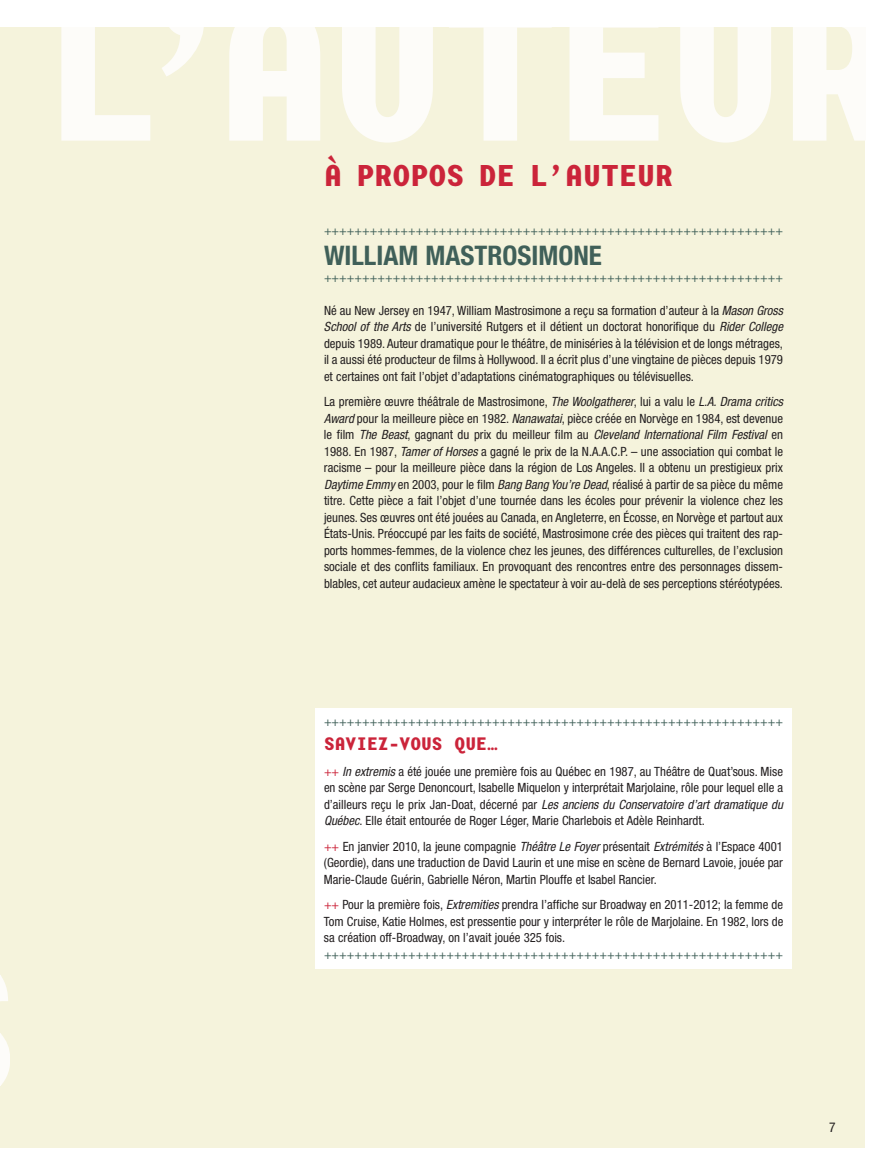
<style>
.page{position:relative;width:891px;height:1175px;background:#fff}
.page>*{position:absolute;margin:0;border:0;box-sizing:border-box;transform-origin:0 0}
.t1{font:700 30px "Base Mono Wide";color:#cb243a}
.t2{font:700 condensed 27px "Helvetica Neue";color:#406059}
.t3{font:700 18px "Base Mono Wide";color:#cb243a}
.t4{font:condensed 13.5px "Helvetica Neue";color:#231f20}
.t5{font:condensed 12.75px/16.5px "Helvetica Neue";color:#231f20}
.t6{font:condensed 12.75px "Helvetica Neue";color:#406059}
.s1{font-style:italic}
.s2{color:#cb243a}
</style>
<div class="page">
<div style="left:1px;top:27px;width:864px;height:1121px;background:#f5f3dc"></div>
<div style="left:315px;top:708px;width:477px;height:260px;background:#fff"></div>
<svg style="left:0;top:957px;width:1px;height:143px"></svg>
<svg style="left:1px;top:976px;width:9px;height:109px"></svg>
<svg style="left:61px;top:27px;width:143px;height:114px"></svg>
<svg style="left:229px;top:27px;width:636px;height:116px;fill:#fdfcf9"></svg>
<h1 class="t1" style="left:324px;top:165px;width:351px">À PROPOS DE L’AUTEUR</h1>
<p class="t6" style="left:324px;top:226px;width:460px">++++++++++++++++++++++++++++++++++++++++++++++++++++++++++++</p>
<h2 class="t2" style="left:324px;top:246px;width:279px">WILLIAM MASTROSIMONE</h2>
<p class="t6" style="left:324px;top:273px;width:460px">++++++++++++++++++++++++++++++++++++++++++++++++++++++++++++</p>
<p class="t5" style="left:324px;top:303px;width:463px">Né au New Jersey en 1947, William Mastrosimone a reçu sa formation d’auteur à la <span class="s1">Mason Gross School of the Arts</span> de l’université Rutgers et il détient un doctorat honorifique du <span class="s1">Rider College </span>depuis 1989. Auteur dramatique pour le théâtre, de miniséries à la télévision et de longs métrages, il a aussi été producteur de films à Hollywood. Il a écrit plus d’une vingtaine de pièces depuis 1979 et certaines ont fait l’objet d’adaptations cinématographiques ou télévisuelles.</p>
<p class="t5" style="left:324px;top:395px;width:463px">La première œuvre théâtrale de Mastrosimone, <span class="s1">The Woolgatherer</span>, lui a valu le <span class="s1">L.A.Drama critics Award</span> pour la meilleure pièce en 1982. <span class="s1">Nanawatai</span>, pièce créée en Norvège en 1984, est devenue le film <span class="s1">The Beast</span>, gagnant du prix du meilleur film au <span class="s1">Cleveland International Film Festival</span> en 1988. En 1987, <span class="s1">Tamer of Horses</span>a gagné le prix de la N.A.A.C.P. – une association qui combat le racisme – pour la meilleure pièce dans la région de Los Angeles. Il a obtenu un prestigieux prix <span class="s1">Daytime Emmy</span>en 2003, pour le film <span class="s1">Bang Bang You’re Dead</span>, réalisé à partir de sa pièce du même titre. Cette pièce a fait l’objet d’une tournée dans les écoles pour prévenir la violence chez les jeunes. Ses œuvres ont été jouées au Canada, en Angleterre, en Écosse, en Norvège et partout aux États-Unis. Préoccupé par les faits de société, Mastrosimone crée des pièces qui traitent des rap&shy;ports hommes-femmes, de la violence chez les jeunes, des différences culturelles, de l’exclusion sociale et des conflits familiaux. En provoquant des rencontres entre des personnages dissem&shy;blables, cet auteur audacieux amène le spectateur à voir au-delà de ses perceptions stéréotypées.</p>
<p class="t6" style="left:324px;top:717px;width:460px">++++++++++++++++++++++++++++++++++++++++++++++++++++++++++++</p>
<h3 class="t3" style="left:324px;top:737px;width:175px">SAVIEZ-VOUS QUE…</h3>
<p class="t5" style="left:324px;top:764px;width:463px"><span class="s2">++</span> <span class="s1">In extremis</span>a été jouée une première fois au Québec en 1987, au Théâtre de Quat’sous. Mise en scène par Serge Denoncourt, Isabelle Miquelon y interprétait Marjolaine, rôle pour lequel elle a d’ailleurs reçu le prix Jan-Doat, décerné par <span class="s1">Les anciens du Conservatoire d’art dramatique du Québec</span>. Elle était entourée de Roger Léger, Marie Charlebois et Adèle Reinhardt.</p>
<p class="t5" style="left:324px;top:839px;width:461px;text-align:justify"><span class="s2">++</span> En janvier 2010, la jeune compagnie <span class="s1">Théâtre Le Foyer</span>présentait <span class="s1">Extrémités</span>à l’Espace 4001 (Geordie), dans une traduction de David Laurin et une mise en scène de Bernard Lavoie, jouée par Marie-Claude Guérin, Gabrielle Néron, Martin Plouffe et Isabel Rancier.</p>
<p class="t5" style="left:324px;top:897px;width:461px;text-align:justify"><span class="s2">++</span> Pour la première fois, <span class="s1">Extremities</span>prendra l’affiche sur Broadway en 2011-2012; la femme de Tom Cruise, Katie Holmes, est pressentie pour y interpréter le rôle de Marjolaine. En 1982, lors de sa création off-Broadway, on l’avait jouée 325 fois.</p>
<p class="t6" style="left:324px;top:949px;width:460px">++++++++++++++++++++++++++++++++++++++++++++++++++++++++++++</p>
<p class="t4" style="left:829px;top:1122px;width:8px">7</p>
</div>
